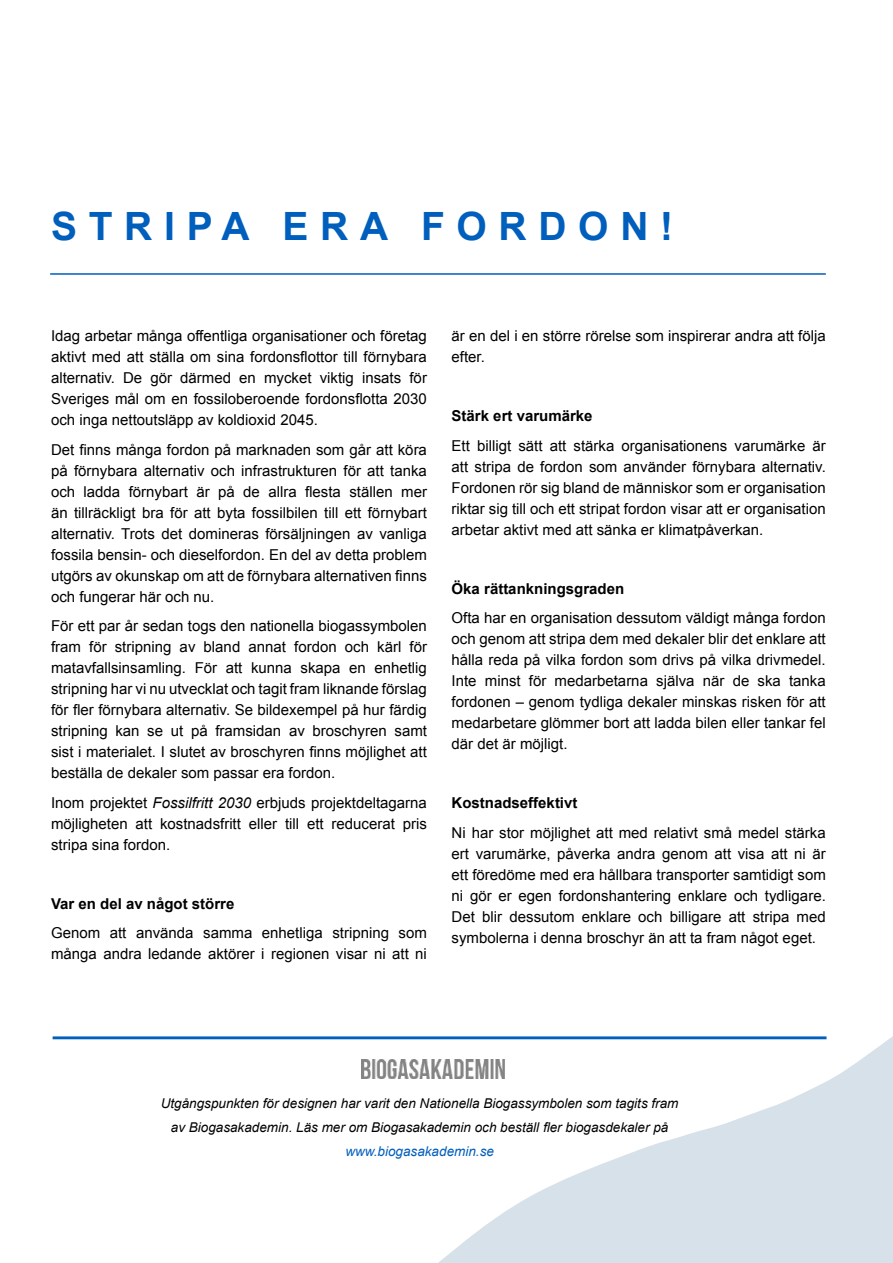
<style>
.page{position:relative;width:893px;height:1263px;background:#fff}
.page>*{position:absolute;margin:0;border:0;box-sizing:border-box;transform-origin:0 0}
.t1{font:700 39px "Arial";letter-spacing:.3em;color:#005ebc}
.t2{font:15px/21px "Arial";color:#000;text-align:justify}
.t3{font:700 15px "Arial";color:#000}
.t4{font:italic 13.5px/24px "Arial";color:#000;text-align:center}
.t5{font:italic 13.5px "Arial";color:#005ebc}
.s1{font-style:italic}
</style>
<div class="page">
<svg style="left:342px;top:1036px;width:551px;height:227px"></svg>
<hr style="left:50px;top:273px;width:776px;height:2px;background:#005ebc">
<hr style="left:53px;top:1036px;width:773px;height:3px;background:#005ebc">
<img style="left:361px;top:1059px;width:143px;height:19px">
<h1 class="t1" style="left:51px;top:201px;width:624px">STRIPA ERA FORDON!</h1>
<p class="t2" style="left:51px;top:326px;width:377px">Idag arbetar många offentliga organisationer och företag aktivt med att ställa om sina fordonsflottor till förnybara alternativ. De gör därmed en mycket viktig insats för Sveriges mål om en fossiloberoende fordonsflotta 2030 och inga nettoutsläpp av koldioxid 2045.</p>
<p class="t2" style="left:51px;top:439px;width:377px">Det finns många fordon på marknaden som går att köra på förnybara alternativ och infrastrukturen för att tanka och ladda förnybart är på de allra flesta ställen mer än tillräckligt bra för att byta fossilbilen till ett förnybart alternativ. Trots det domineras försäljningen av vanliga fossila bensin- och dieselfordon. En del av detta problem utgörs av okunskap om att de förnybara alternativen finns och fungerar här och nu.</p>
<p class="t2" style="left:51px;top:616px;width:377px">För ett par år sedan togs den nationella biogassymbolen fram för stripning av bland annat fordon och kärl för matavfallsinsamling. För att kunna skapa en enhetlig stripning har vi nu utvecklat och tagit fram liknande förslag för fler förnybara alternativ. Se bildexempel på hur färdig stripning kan se ut på framsidan av broschyren samt sist i materialet. I slutet av broschyren finns möjlighet att beställa de dekaler som passar era fordon.</p>
<p class="t2" style="left:51px;top:792px;width:377px">Inom projektet <span class="s1">Fossilfritt 2030</span> erbjuds projektdeltagarna möjligheten att kostnadsfritt eller till ett reducerat pris stripa sina fordon.</p>
<p class="t3" style="left:51px;top:894px;width:185px">Var en del av något större</p>
<p class="t2" style="left:51px;top:923px;width:377px">Genom att använda samma enhetliga stripning som många andra ledande aktörer i regionen visar ni att ni</p>
<p class="t2" style="left:452px;top:326px;width:376px">är en del i en större rörelse som inspirerar andra att följa efter.</p>
<p class="t3" style="left:452px;top:406px;width:142px">Stärk ert varumärke</p>
<p class="t2" style="left:452px;top:435px;width:376px">Ett billigt sätt att stärka organisationens varumärke är att stripa de fordon som använder förnybara alternativ.<br>Fordonen rör sig bland de människor som er organisation riktar sig till och ett stripat fordon visar att er organisation arbetar aktivt med att sänka er klimatpåverkan.</p>
<p class="t3" style="left:452px;top:579px;width:174px">Öka rättankningsgraden</p>
<p class="t2" style="left:452px;top:608px;width:376px">Ofta har en organisation dessutom väldigt många fordon och genom att stripa dem med dekaler blir det enklare att hålla reda på vilka fordon som drivs på vilka drivmedel.<br>Inte minst för medarbetarna själva när de ska tanka fordonen – genom tydliga dekaler minskas risken för att medarbetare glömmer bort att ladda bilen eller tankar fel där det är möjligt.</p>
<p class="t3" style="left:452px;top:793px;width:127px">Kostnadseffektivt</p>
<p class="t2" style="left:452px;top:822px;width:376px">Ni har stor möjlighet att med relativt små medel stärka ert varumärke, påverka andra genom att visa att ni är ett föredöme med era hållbara transporter samtidigt som ni gör er egen fordonshantering enklare och tydligare.<br>Det blir dessutom enklare och billigare att stripa med symbolerna i denna broschyr än att ta fram något eget.</p>
<p class="t4" style="left:161px;top:1091px;width:519px">Utgångspunkten för designen har varit den Nationella Biogassymbolen som tagits fram av Biogasakademin. Läs mer om Biogasakademin och beställ fler biogasdekaler på</p>
<p class="t5" style="left:345px;top:1143px;width:150px">www.biogasakademin.se</p>
</div>
